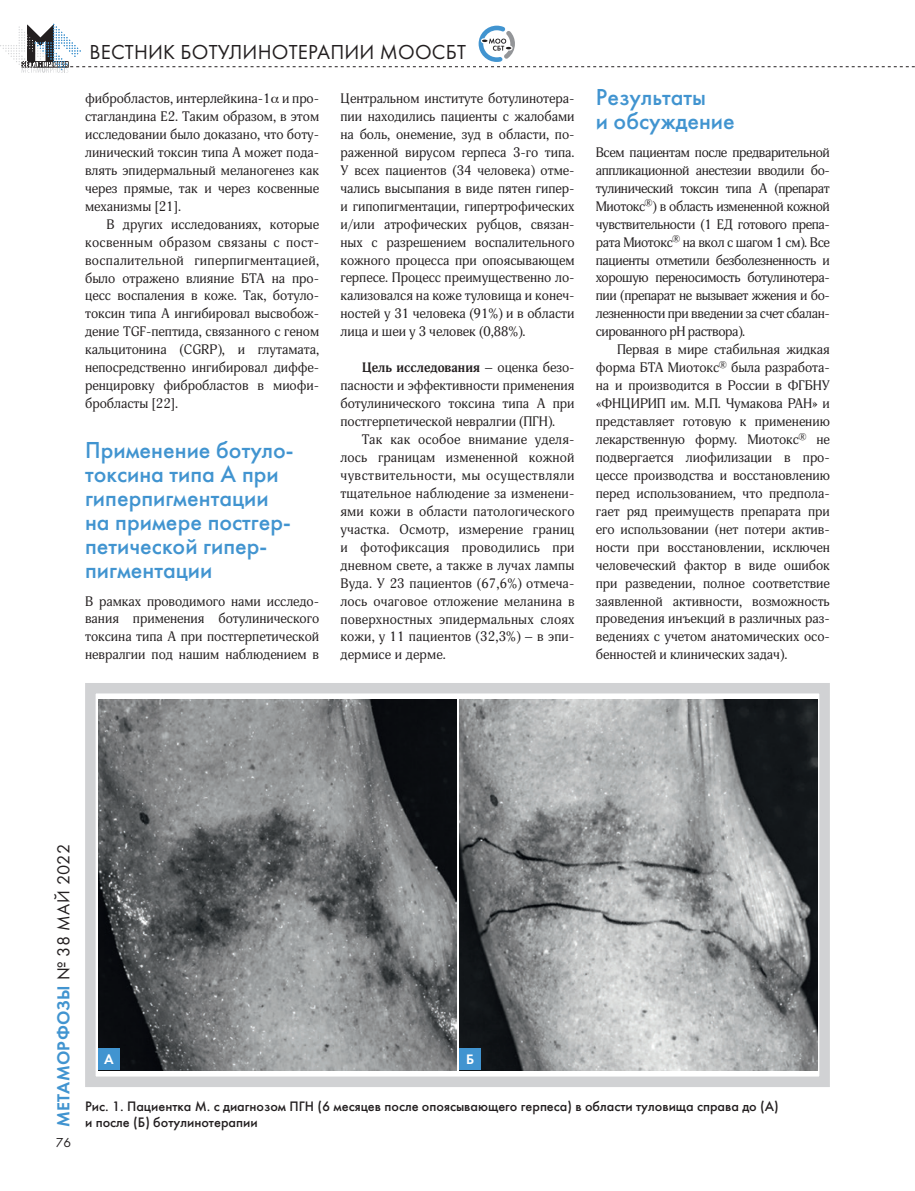
<style>
.page{position:relative;width:915px;height:1191px;background:#fff}
.page>*{position:absolute;margin:0;border:0;box-sizing:border-box;transform-origin:0 0}
.t1{font:500 24px/24px "Futura";color:#4194d0}
.t2{font:21px "Futura";letter-spacing:.01em;color:#231f20}
.t3{font:18px "Futura Demi";letter-spacing:.015em;color:#4194d0}
.t4{font:500 14.25px/15.8px "Futura";color:#231f20}
.t5{font:14.25px "Futura Demi";color:#fff}
.t6{font:13.5px/18px "Adonis";color:#231f20;text-align:justify}
.t7{font:13.5px "Futura";color:#231f20}
.s1{font-weight:700}
.s2{font-family:"Futura";color:#231f20}
</style>
<div class="page">
<div style="left:85px;top:683px;width:744px;height:404px;border:10px solid #d1d2d4"></div>
<img style="left:98px;top:699px;width:358px;height:371px">
<img style="left:459px;top:699px;width:358px;height:371px">
<div style="left:98px;top:1048px;width:21px;height:22px;background:#4194d0"></div>
<div style="left:459px;top:1048px;width:21px;height:22px;background:#4194d0"></div>
<svg style="left:0;top:24px;width:915px;height:49px"></svg>
<h2 class="t2" style="left:89px;top:39px;width:378px">ВЕСТНИК БОТУЛИНОТЕРАПИИ МООСБТ</h2>
<p class="t6" style="left:85px;top:90px;width:235px">фибробластов, интерлейкина-1 и про&shy;стагландина Е2. Таким образом, в этом исследовании было доказано, что боту&shy;линический токсин типа А может пода&shy;влять эпидермальный меланогенез как через прямые, так и через косвенные механизмы [21].</p>
<p class="t6" style="left:85px;top:215px;width:235px;text-align:left;text-indent:21px">В других исследованиях, которые косвенным образом связаны с пост&shy;воспалительной гиперпигментацией, было отражено влияние БТА на про&shy;цесс воспаления в коже. Так, ботуло&shy;токсин типа А ингибировал высвобож&shy;дение TGF-пептида, связанного с геном кальцитонина (CGRP), и глутамата, непосредственно ингибировал диффе&shy;ренцировку фибробластов в миофи&shy;бробласты [22].</p>
<h1 class="t1" style="left:85px;top:439px;width:210px">Применение ботуло&shy;токсина типа А при гиперпигментации на примере постгер&shy;петической гипер&shy;пигментации</h1>
<p class="t6" style="left:85px;top:592px;width:235px">В рамках проводимого нами исследо&shy;вания применения ботулинического токсина типа А при постгерпетической невралгии под нашим наблюдением в</p>
<p class="t6" style="left:340px;top:90px;width:235px;text-align:left">Центральном институте ботулинотера&shy;пии находились пациенты с жалобами на боль, онемение, зуд в области, по&shy;раженной вирусом герпеса 3-го типа.<br>У всех пациентов (34 человека) отме&shy;чались высыпания в виде пятен гипер&shy;и гипопигментации, гипертрофических и/или атрофических рубцов, связан&shy;ных с разрешением воспалительного кожного процесса при опоясывающем герпесе. Процесс преимущественно ло&shy;кализовался на коже туловища и конеч&shy;ностей у 31 человека (91%) и в области лица и шеи у 3 человек (0,88%).</p>
<p class="t6" style="left:340px;top:359px;width:235px;text-indent:21px"><span class="s1">Цель исследования</span> – оценка безо&shy;пасности и эффективности применения ботулинического токсина типа А при постгерпетической невралгии (ПГН).</p>
<p class="t6" style="left:340px;top:430px;width:235px;text-indent:21px">Так как особое внимание уделя&shy;лось границам измененной кожной чувствительности, мы осуществляли тщательное наблюдение за изменени&shy;ями кожи в области патологического участка. Осмотр, измерение границ и фотофиксация проводились при дневном свете, а также в лучах лампы Вуда. У 23 пациентов (67,6%) отмеча&shy;лось очаговое отложение меланина в поверхностных эпидермальных слоях кожи, у 11 пациентов (32,3%) – в эпи&shy;дермисе и дерме.</p>
<h1 class="t1" style="left:595px;top:85px;width:140px">Результаты<br>и обсуждение</h1>
<p class="t6" style="left:595px;top:143px;width:235px">Всем пациентам после предварительной аппликационной анестезии вводили бо&shy;тулинический токсин типа А (препарат Миотокс<sup>®</sup>) в область измененной кожной чувствительности (1 ЕД готового препа&shy;рата Миотокс<sup>®</sup> на вкол с шагом 1 см). Все пациенты отметили безболезненность и хорошую переносимость ботулинотера&shy;пии (препарат не вызывает жжения и бо&shy;лезненности при введении за счет сбалан&shy;сированного рН раствора).</p>
<p class="t6" style="left:595px;top:341px;width:235px;text-indent:21px">Первая в мире стабильная жидкая форма БТА Миотокс<sup>®</sup> была разработа&shy;на и производится в России в ФГБНУ «ФНЦИРИП им. М.П. Чумакова РАН» и представляет готовую к применению лекарственную форму. Миотокс<sup>®</sup> не подвергается лиофилизации в про&shy;цессе производства и восстановлению перед использованием, что предпола&shy;гает ряд преимуществ препарата при его использовании (нет потери актив&shy;ности при восстановлении, исключен человеческий фактор в виде ошибок при разведении, полное соответствие заявленной активности, возможность проведения инъекций в различных раз&shy;ведениях с учетом анатомических осо&shy;бенностей и клинических задач).</p>
<h3 class="t3" style="left:52px;top:1127px;width:285px;rotate:-90deg">МЕТАМОРФОЗЫ <span class="s2">№ 38 МАЙ 2022</span></h3>
<p class="t7" style="left:56px;top:1134px;width:17px">76</p>
<p class="t5" style="left:104px;top:1050px;width:11px">А</p>
<p class="t5" style="left:466px;top:1050px;width:10px">Б</p>
<p class="t4" style="left:85px;top:1098px;width:695px">Рис. 1. Пациентка М. с диагнозом ПГН (6 месяцев после опоясывающего герпеса) в области туловища справа до (А) и после (Б) ботулинотерапии</p>
</div>
